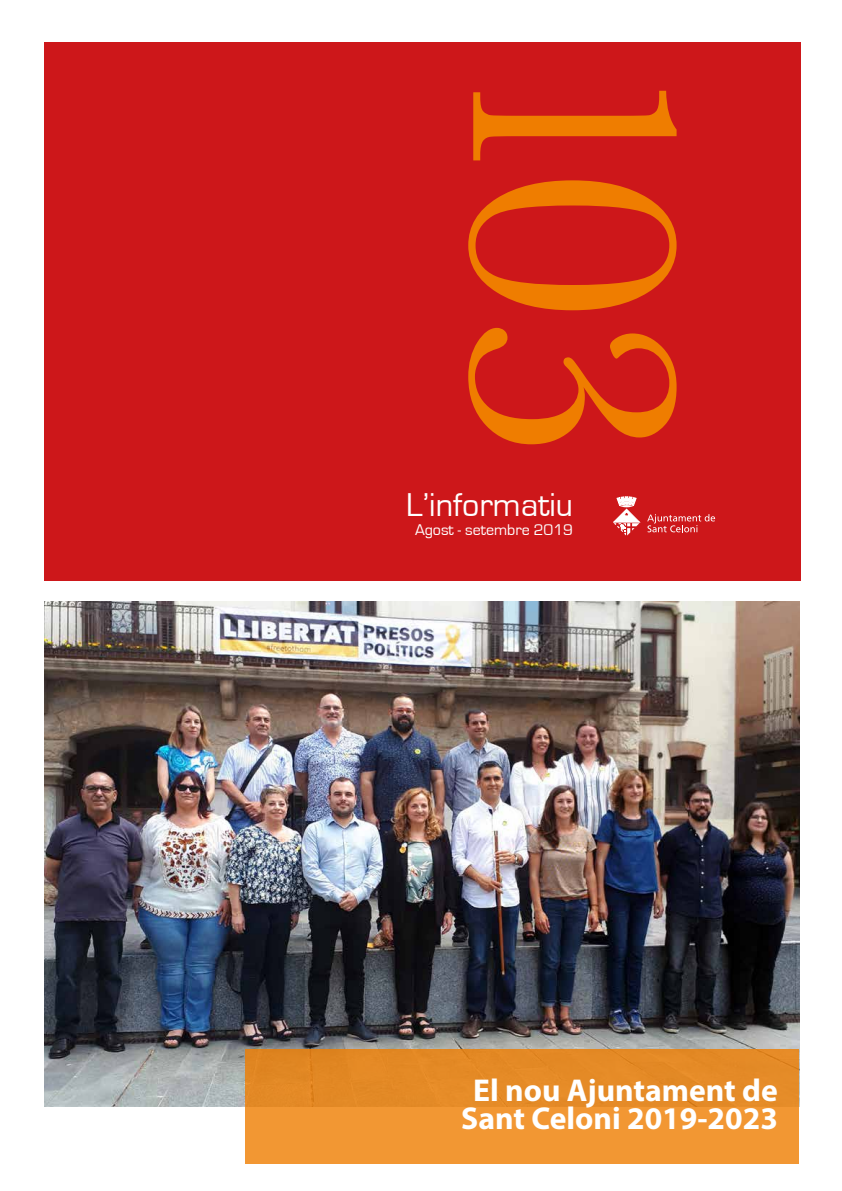
<style>
.page{position:relative;width:842px;height:1191px;background:#fff}
.page>*{position:absolute;margin:0;border:0;box-sizing:border-box;transform-origin:0 0}
.t1{font:310px "Baskerville";color:#ef7d00}
.t2{font:34px "Eurostile";color:#fff}
.t3{font:700 31.7px/28px "Myriad Pro";color:#fff;text-align:center}
.t4{font:16px "Eurostile";color:#fff}
</style>
<div class="page">
<div style="left:44px;top:42px;width:757px;height:538px;background:#cd171a"></div>
<svg style="left:614px;top:497px;width:25px;height:38px"></svg>
<svg style="left:647px;top:514px;width:68px;height:18px"></svg>
<img style="left:44px;top:601px;width:755px;height:505px">
<div style="left:245px;top:1049px;width:554px;height:114px;background:#e88e2a"></div>
<h1 class="t1" style="left:771px;top:46px;width:420px;rotate:90deg">103</h1>
<p class="t2" style="left:406px;top:486px;width:169px">L’informatiu</p>
<p class="t4" style="left:415px;top:521px;width:160px">Agost - setembre 2019</p>
<p class="t3" style="left:461px;top:1075px;width:318px">El nou Ajuntament de<br>Sant Celoni 2019-2023</p>
</div>
